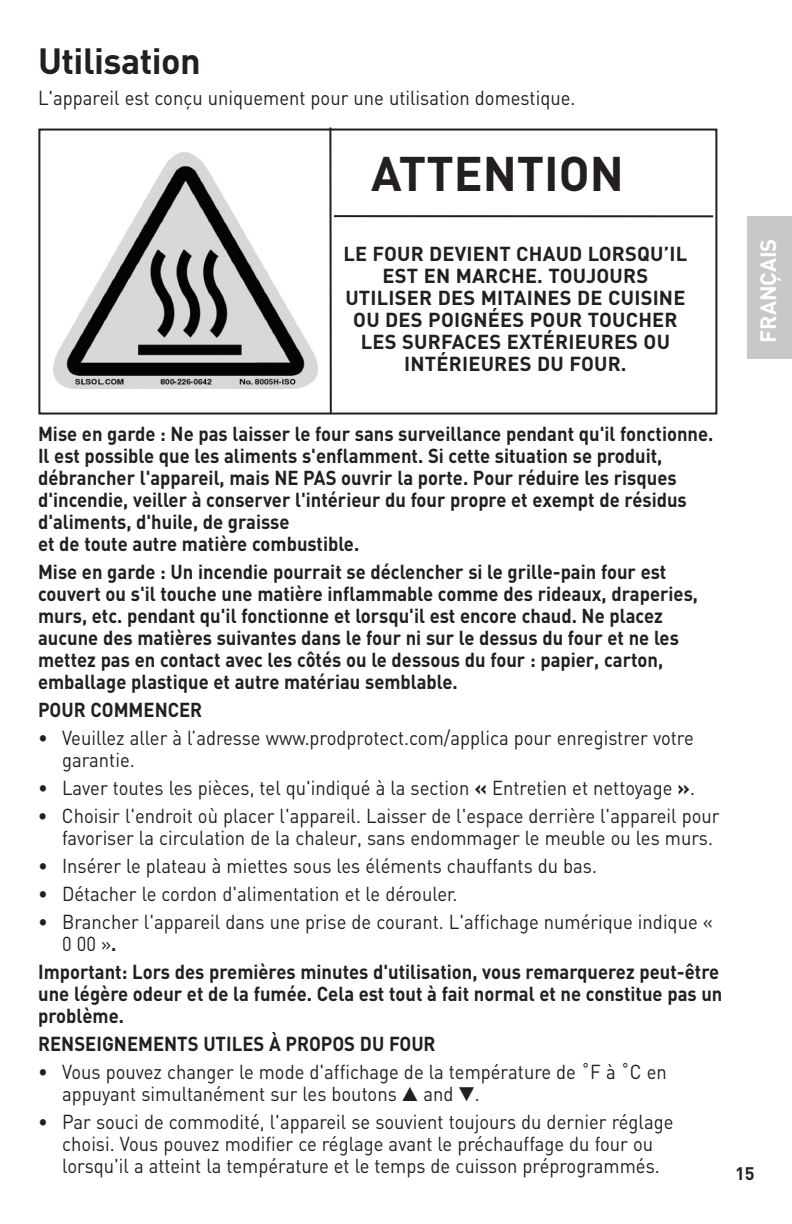
<style>
.page{position:relative;width:792px;height:1224px;background:#fff}
.page>*{position:absolute;margin:0;border:0;box-sizing:border-box;transform-origin:0 0}
.t1{font:700 48px "Black&Decker DIN";color:#231f20}
.t2{font:700 36px "Black&Decker DIN";letter-spacing:-.015em;color:#231f20}
.t3{font:700 22px "Black&Decker DIN";color:#fff}
.t4{font:700 20px/22px "Black&Decker DIN";color:#231f20;scale:.92 1}
.t5{font:20px/22px "Black&Decker DIN";color:#231f20;scale:.92 1}
.t6{font:700 20px/22px "Black&Decker DIN";color:#231f20;text-align:center}
.t7{font:700 18px "Black&Decker DIN";color:#231f20}
.s1{font-weight:700}
</style>
<div class="page">
<div style="left:748px;top:217px;width:44px;height:142px;background:#c7c8ca"></div>
<div style="left:38px;top:129px;width:679px;height:286px;border:2px solid #231f20"></div>
<img style="left:54px;top:153px;width:263px;height:236px">
<hr style="left:329px;top:128px;width:3px;height:285px;background:#231f20">
<hr style="left:334px;top:215px;width:379px;height:2px;background:#231f20">
<h2 class="t2" style="left:38px;top:37px;width:164px">Utilisation</h2>
<p class="t5" style="left:38px;top:86px;width:586px">L'appareil est conçu uniquement pour une utilisation domestique.</p>
<h1 class="t1" style="left:371px;top:143px;width:254px">ATTENTION</h1>
<p class="t6" style="left:344px;top:242px;width:345px">LE FOUR DEVIENT CHAUD LORSQU’IL<br>EST EN MARCHE. TOUJOURS<br>UTILISER DES MITAINES DE CUISINE<br>OU DES POIGNÉES POUR TOUCHER<br>LES SURFACES EXTÉRIEURES OU<br>INTÉRIEURES DU FOUR.</p>
<p class="t3" style="left:754px;top:343px;width:106px;rotate:-90deg">FRANÇAIS</p>
<p class="t4" style="left:38px;top:422px;width:736px">Mise en garde : Ne pas laisser le four sans surveillance pendant qu'il fonctionne.<br>Il est possible que les aliments s'enflamment. Si cette situation se produit, débrancher l'appareil, mais NE PAS ouvrir la porte. Pour réduire les risques d'incendie, veiller à conserver l'intérieur du four propre et exempt de résidus d'aliments, d'huile, de graisse<br>et de toute autre matière combustible.</p>
<p class="t4" style="left:38px;top:560px;width:719px">Mise en garde : Un incendie pourrait se déclencher si le grille-pain four est couvert ou s'il touche une matière inflammable comme des rideaux, draperies, murs, etc. pendant qu'il fonctionne et lorsqu'il est encore chaud. Ne placez aucune des matières suivantes dans le four ni sur le dessus du four et ne les mettez pas en contact avec les côtés ou le dessous du four : papier, carton, emballage plastique et autre matériau semblable.</p>
<p class="t4" style="left:38px;top:698px;width:180px">POUR COMMENCER</p>
<p class="t5" style="left:62px;top:726px;width:688px;text-indent:-24px">• Veuillez aller à l’adresse www.prodprotect.com/applica pour enregistrer votre garantie.</p>
<p class="t5" style="left:38px;top:776px;width:716px">• Laver toutes les pièces, tel qu'indiqué à la section <span class="s1">«</span> Entretien et nettoyage <span class="s1">»</span>.</p>
<p class="t5" style="left:62px;top:804px;width:716px;text-indent:-24px">• Choisir l'endroit où placer l'appareil. Laisser de l'espace derrière l'appareil pour favoriser la circulation de la chaleur, sans endommager le meuble ou les murs.</p>
<p class="t5" style="left:38px;top:854px;width:609px">• Insérer le plateau à miettes sous les éléments chauffants du bas.</p>
<p class="t5" style="left:38px;top:882px;width:457px">• Détacher le cordon d'alimentation et le dérouler.</p>
<p class="t5" style="left:62px;top:910px;width:709px;text-indent:-24px">• Brancher l'appareil dans une prise de courant. L'affichage numérique indique «<br>0 00 »<span class="s1">.</span></p>
<p class="t4" style="left:38px;top:960px;width:745px">Important: Lors des premières minutes d'utilisation, vous remarquerez peut-être une légère odeur et de la fumée. Cela est tout à fait normal et ne constitue pas un problème.</p>
<p class="t4" style="left:38px;top:1032px;width:434px">RENSEIGNEMENTS UTILES À PROPOS DU FOUR</p>
<p class="t5" style="left:62px;top:1060px;width:659px;text-indent:-24px">• Vous pouvez changer le mode d'affichage de la température de ˚F à ˚C en appuyant simultanément sur les boutons ▲ and ▼.</p>
<p class="t5" style="left:38px;top:1110px;width:692px;text-align:center">• Par souci de commodité, l'appareil se souvient toujours du dernier réglage choisi. Vous pouvez modifier ce réglage avant le préchauffage du four ou lorsqu'il a atteint la température et le temps de cuisson préprogrammés.</p>
<p class="t7" style="left:735px;top:1162px;width:21px">15</p>
</div>
